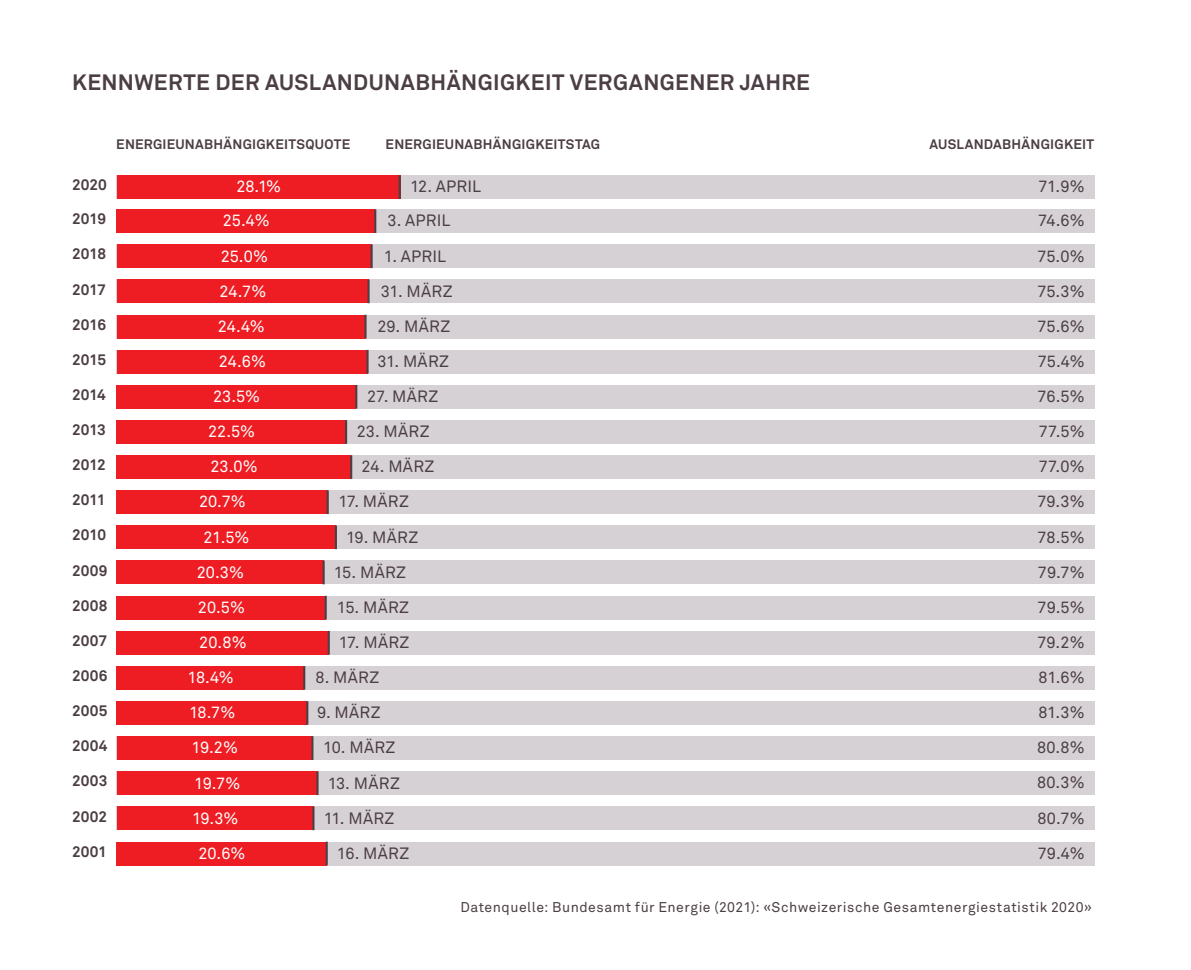
<style>
.page{position:relative;width:1191px;height:970px;background:#fff}
.page>*{position:absolute;margin:0;border:0;box-sizing:border-box;transform-origin:0 0}
.t1{font:700 22px "Akkurat";letter-spacing:.015em;color:#4b3e44}
.t2{font:16.2px "Akkurat";letter-spacing:.015em;color:#4b3e44}
.t3{font:16.2px "Akkurat";color:#fff}
.t4{font:700 15.2px "Akkurat";color:#4b3e44}
.t5{font:14px "Akkurat";letter-spacing:.04em;color:#4b3e44}
.t6{font:700 13.6px "Akkurat";letter-spacing:.015em;color:#4b3e44}
</style>
<div class="page">
<div style="left:117px;top:209px;width:977px;height:24px;background:#d6d1d5"></div>
<div style="left:117px;top:209px;width:258px;height:24px;background:#ee1d23"></div>
<hr style="left:374px;top:209px;width:2px;height:24px;background:#4b3e44">
<div style="left:117px;top:244px;width:977px;height:24px;background:#d6d1d5"></div>
<div style="left:117px;top:244px;width:254px;height:24px;background:#ee1d23"></div>
<hr style="left:370px;top:244px;width:3px;height:24px;background:#4b3e44">
<div style="left:117px;top:279px;width:977px;height:24px;background:#d6d1d5"></div>
<div style="left:117px;top:279px;width:251px;height:24px;background:#ee1d23"></div>
<hr style="left:367px;top:279px;width:2px;height:24px;background:#4b3e44">
<div style="left:117px;top:315px;width:977px;height:23px;background:#d6d1d5"></div>
<div style="left:117px;top:315px;width:248px;height:23px;background:#ee1d23"></div>
<hr style="left:364px;top:315px;width:2px;height:23px;background:#4b3e44">
<div style="left:117px;top:350px;width:977px;height:23px;background:#d6d1d5"></div>
<div style="left:117px;top:350px;width:250px;height:23px;background:#ee1d23"></div>
<hr style="left:366px;top:350px;width:2px;height:23px;background:#4b3e44">
<div style="left:117px;top:385px;width:977px;height:23px;background:#d6d1d5"></div>
<div style="left:117px;top:385px;width:239px;height:23px;background:#ee1d23"></div>
<hr style="left:355px;top:385px;width:2px;height:23px;background:#4b3e44">
<div style="left:117px;top:420px;width:977px;height:24px;background:#d6d1d5"></div>
<div style="left:117px;top:420px;width:229px;height:24px;background:#ee1d23"></div>
<hr style="left:345px;top:420px;width:2px;height:24px;background:#4b3e44">
<div style="left:117px;top:455px;width:977px;height:24px;background:#d6d1d5"></div>
<div style="left:117px;top:455px;width:234px;height:24px;background:#ee1d23"></div>
<hr style="left:350px;top:455px;width:2px;height:24px;background:#4b3e44">
<div style="left:117px;top:490px;width:977px;height:24px;background:#d6d1d5"></div>
<div style="left:117px;top:490px;width:211px;height:24px;background:#ee1d23"></div>
<hr style="left:327px;top:490px;width:2px;height:24px;background:#4b3e44">
<div style="left:117px;top:525px;width:977px;height:24px;background:#d6d1d5"></div>
<div style="left:117px;top:525px;width:219px;height:24px;background:#ee1d23"></div>
<hr style="left:335px;top:525px;width:2px;height:24px;background:#4b3e44">
<div style="left:117px;top:560px;width:977px;height:24px;background:#d6d1d5"></div>
<div style="left:117px;top:560px;width:207px;height:24px;background:#ee1d23"></div>
<hr style="left:323px;top:560px;width:2px;height:24px;background:#4b3e44">
<div style="left:117px;top:595px;width:977px;height:24px;background:#d6d1d5"></div>
<div style="left:117px;top:595px;width:209px;height:24px;background:#ee1d23"></div>
<hr style="left:325px;top:595px;width:2px;height:24px;background:#4b3e44">
<div style="left:117px;top:631px;width:977px;height:23px;background:#d6d1d5"></div>
<div style="left:117px;top:631px;width:212px;height:23px;background:#ee1d23"></div>
<hr style="left:328px;top:631px;width:2px;height:23px;background:#4b3e44">
<div style="left:117px;top:666px;width:977px;height:23px;background:#d6d1d5"></div>
<div style="left:117px;top:666px;width:187px;height:23px;background:#ee1d23"></div>
<hr style="left:303px;top:666px;width:2px;height:23px;background:#4b3e44">
<div style="left:117px;top:701px;width:977px;height:23px;background:#d6d1d5"></div>
<div style="left:117px;top:701px;width:190px;height:23px;background:#ee1d23"></div>
<hr style="left:306px;top:701px;width:2px;height:23px;background:#4b3e44">
<div style="left:117px;top:736px;width:977px;height:24px;background:#d6d1d5"></div>
<div style="left:117px;top:736px;width:195px;height:24px;background:#ee1d23"></div>
<hr style="left:311px;top:736px;width:2px;height:24px;background:#4b3e44">
<div style="left:117px;top:771px;width:977px;height:24px;background:#d6d1d5"></div>
<div style="left:117px;top:771px;width:200px;height:24px;background:#ee1d23"></div>
<hr style="left:316px;top:771px;width:2px;height:24px;background:#4b3e44">
<div style="left:117px;top:806px;width:977px;height:24px;background:#d6d1d5"></div>
<div style="left:117px;top:806px;width:196px;height:24px;background:#ee1d23"></div>
<hr style="left:312px;top:806px;width:2px;height:24px;background:#4b3e44">
<div style="left:117px;top:841px;width:977px;height:24px;background:#d6d1d5"></div>
<div style="left:117px;top:841px;width:210px;height:24px;background:#ee1d23"></div>
<hr style="left:326px;top:841px;width:2px;height:24px;background:#4b3e44">
<div style="left:117px;top:175px;width:977px;height:24px;background:#d6d1d5"></div>
<div style="left:117px;top:175px;width:283px;height:24px;background:#ee1d23"></div>
<hr style="left:399px;top:175px;width:2px;height:24px;background:#4b3e44">
<p class="t1" style="left:72px;top:68px;width:739px">KENNWERTE DER AUSLANDUNABHÄNGIGKEIT VERGANGENER JAHRE</p>
<p class="t6" style="left:116px;top:136px;width:236px">ENERGIEUNABHÄNGIGKEITSQUOTE</p>
<p class="t6" style="left:386px;top:136px;width:216px">ENERGIEUNABHÄNGIGKEITSTAG</p>
<p class="t6" style="left:929px;top:136px;width:166px">AUSLANDABHÄNGIGKEIT</p>
<p class="t4" style="left:72px;top:175px;width:36px">2020</p>
<p class="t3" style="left:236px;top:176px;width:46px">28.1%</p>
<p class="t2" style="left:410px;top:176px;width:72px">12. APRIL</p>
<p class="t2" style="left:1038px;top:176px;width:48px">71.9%</p>
<p class="t4" style="left:72px;top:209px;width:36px">2019</p>
<p class="t3" style="left:223px;top:210px;width:48px">25.4%</p>
<p class="t2" style="left:387px;top:210px;width:64px">3. APRIL</p>
<p class="t4" style="left:72px;top:244px;width:36px">2018</p>
<p class="t3" style="left:221px;top:246px;width:49px">25.0%</p>
<p class="t2" style="left:384px;top:246px;width:63px">1. APRIL</p>
<p class="t4" style="left:72px;top:280px;width:35px">2017</p>
<p class="t3" style="left:219px;top:281px;width:48px">24.7%</p>
<p class="t2" style="left:381px;top:281px;width:73px">31. MÄRZ</p>
<p class="t4" style="left:72px;top:315px;width:36px">2016</p>
<p class="t3" style="left:218px;top:316px;width:48px">24.4%</p>
<p class="t2" style="left:377px;top:316px;width:74px">29. MÄRZ</p>
<p class="t4" style="left:72px;top:350px;width:36px">2015</p>
<p class="t3" style="left:219px;top:351px;width:49px">24.6%</p>
<p class="t2" style="left:377px;top:351px;width:73px">31. MÄRZ</p>
<p class="t4" style="left:72px;top:385px;width:35px">2014</p>
<p class="t3" style="left:213px;top:386px;width:49px">23.5%</p>
<p class="t2" style="left:367px;top:386px;width:73px">27. MÄRZ</p>
<p class="t4" style="left:72px;top:420px;width:35px">2013</p>
<p class="t3" style="left:208px;top:421px;width:49px">22.5%</p>
<p class="t2" style="left:357px;top:421px;width:74px">23. MÄRZ</p>
<p class="t4" style="left:72px;top:455px;width:35px">2012</p>
<p class="t3" style="left:210px;top:456px;width:49px">23.0%</p>
<p class="t2" style="left:361px;top:456px;width:75px">24. MÄRZ</p>
<p class="t4" style="left:72px;top:490px;width:35px">2011</p>
<p class="t3" style="left:199px;top:491px;width:48px">20.7%</p>
<p class="t2" style="left:338px;top:491px;width:72px">17. MÄRZ</p>
<p class="t4" style="left:72px;top:525px;width:36px">2010</p>
<p class="t3" style="left:203px;top:526px;width:47px">21.5%</p>
<p class="t2" style="left:346px;top:526px;width:74px">19. MÄRZ</p>
<p class="t4" style="left:72px;top:560px;width:37px">2009</p>
<p class="t3" style="left:197px;top:562px;width:49px">20.3%</p>
<p class="t2" style="left:334px;top:562px;width:74px">15. MÄRZ</p>
<p class="t4" style="left:72px;top:596px;width:37px">2008</p>
<p class="t3" style="left:198px;top:597px;width:49px">20.5%</p>
<p class="t2" style="left:337px;top:597px;width:74px">15. MÄRZ</p>
<p class="t4" style="left:72px;top:631px;width:37px">2007</p>
<p class="t3" style="left:199px;top:632px;width:49px">20.8%</p>
<p class="t2" style="left:339px;top:632px;width:72px">17. MÄRZ</p>
<p class="t4" style="left:72px;top:666px;width:37px">2006</p>
<p class="t3" style="left:187px;top:667px;width:48px">18.4%</p>
<p class="t2" style="left:315px;top:667px;width:65px">8. MÄRZ</p>
<p class="t4" style="left:72px;top:701px;width:37px">2005</p>
<p class="t3" style="left:189px;top:702px;width:48px">18.7%</p>
<p class="t2" style="left:317px;top:702px;width:65px">9. MÄRZ</p>
<p class="t4" style="left:72px;top:736px;width:37px">2004</p>
<p class="t3" style="left:191px;top:737px;width:48px">19.2%</p>
<p class="t2" style="left:323px;top:737px;width:74px">10. MÄRZ</p>
<p class="t4" style="left:72px;top:771px;width:37px">2003</p>
<p class="t3" style="left:194px;top:772px;width:48px">19.7%</p>
<p class="t2" style="left:328px;top:772px;width:74px">13. MÄRZ</p>
<p class="t4" style="left:72px;top:806px;width:37px">2002</p>
<p class="t3" style="left:192px;top:807px;width:48px">19.3%</p>
<p class="t2" style="left:324px;top:807px;width:72px">11. MÄRZ</p>
<p class="t4" style="left:72px;top:841px;width:36px">2001</p>
<p class="t3" style="left:198px;top:842px;width:49px">20.6%</p>
<p class="t2" style="left:337px;top:842px;width:74px">16. MÄRZ</p>
<p class="t2" style="left:1038px;top:210px;width:48px">74.6%</p>
<p class="t2" style="left:1037px;top:246px;width:49px">75.0%</p>
<p class="t2" style="left:1037px;top:281px;width:49px">75.3%</p>
<p class="t2" style="left:1037px;top:316px;width:49px">75.6%</p>
<p class="t2" style="left:1037px;top:351px;width:48px">75.4%</p>
<p class="t2" style="left:1037px;top:386px;width:48px">76.5%</p>
<p class="t2" style="left:1039px;top:421px;width:47px">77.5%</p>
<p class="t2" style="left:1038px;top:456px;width:47px">77.0%</p>
<p class="t2" style="left:1037px;top:491px;width:49px">79.3%</p>
<p class="t2" style="left:1037px;top:526px;width:49px">78.5%</p>
<p class="t2" style="left:1038px;top:561px;width:48px">79.7%</p>
<p class="t2" style="left:1037px;top:597px;width:48px">79.5%</p>
<p class="t2" style="left:1037px;top:632px;width:49px">79.2%</p>
<p class="t2" style="left:1038px;top:667px;width:48px">81.6%</p>
<p class="t2" style="left:1038px;top:702px;width:48px">81.3%</p>
<p class="t2" style="left:1037px;top:737px;width:49px">80.8%</p>
<p class="t2" style="left:1037px;top:772px;width:49px">80.3%</p>
<p class="t2" style="left:1037px;top:807px;width:49px">80.7%</p>
<p class="t2" style="left:1037px;top:842px;width:48px">79.4%</p>
<p class="t5" style="left:460px;top:898px;width:633px">Datenquelle: Bundesamt für Energie (2021): «Schweizerische Gesamtenergiestatistik 2020»</p>
</div>
